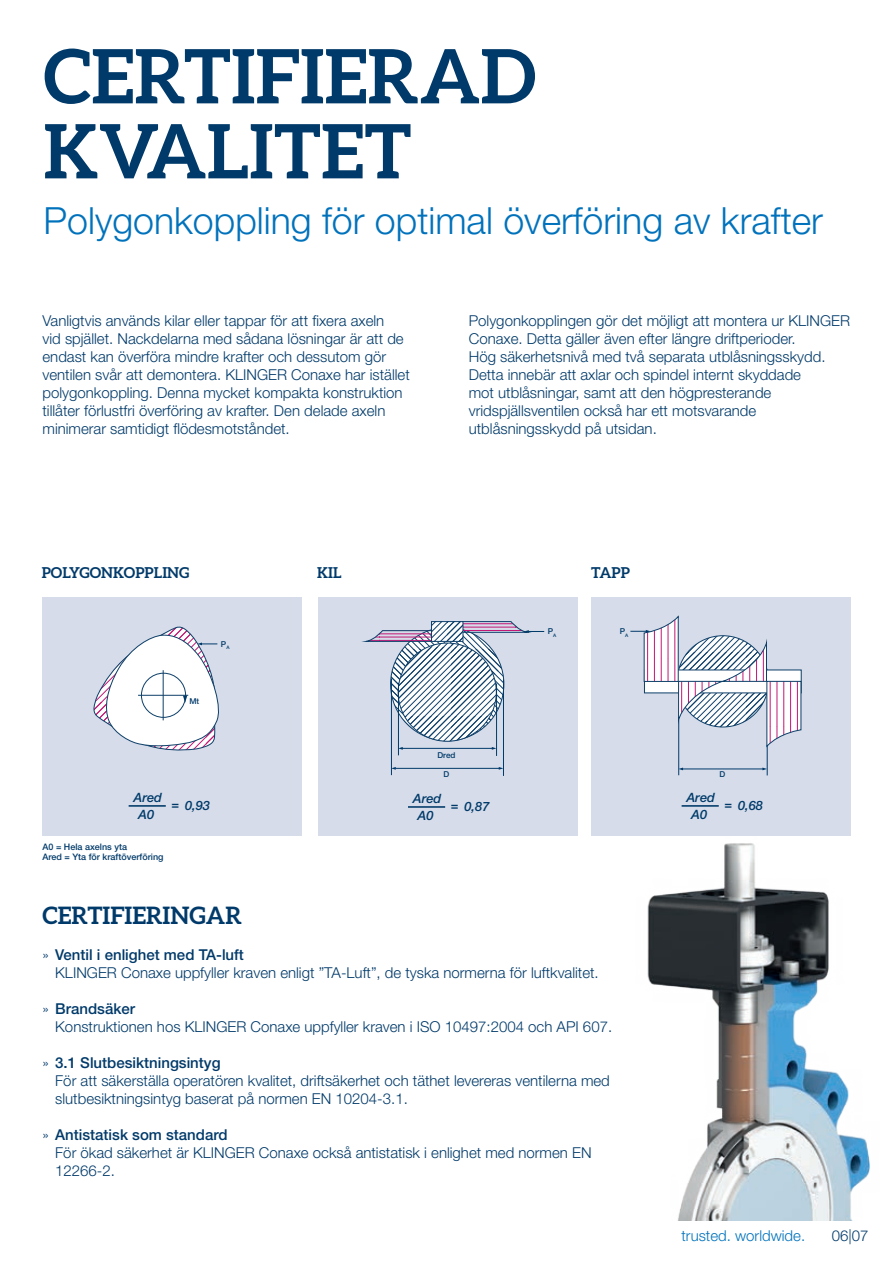
<style>
.page{position:relative;width:893px;height:1263px;background:#fff}
.page>*{position:absolute;margin:0;border:0;box-sizing:border-box;transform-origin:0 0}
.t1{font:700 75px/75px "Aleo";color:#003a6a}
.t2{font:300 37.5px "Helvetica Neue LT Pro";color:#0072bc}
.t3{font:700 24px "Aleo";color:#003a6a}
.t4{font:300 15px/18px "Helvetica Neue LT Pro";color:#003a6a}
.t5{font:700 15px "Aleo";color:#003a6a}
.t6{font:300 15px "Helvetica Neue LT Pro";color:#0072bc}
.t7{font:italic 500 12.9px/16.4px "Helvetica Neue LT Pro";color:#003a6a;text-align:center}
.t8{font:500 9px/10.8px "Helvetica Neue LT Pro";color:#003a6a}
.t9{font:500 8.1px "Helvetica Neue LT Pro";color:#003a6a}
.s1{font-weight:500}
</style>
<div class="page">
<div style="left:591px;top:597px;width:259px;height:239px;background:#d6dce9"></div>
<div style="left:318px;top:597px;width:259px;height:239px;background:#d6dce9"></div>
<div style="left:43px;top:597px;width:259px;height:239px;background:#d6dce9"></div>
<img style="left:647px;top:830px;width:223px;height:390px">
<svg style="left:391px;top:627px;width:113px;height:114px;background:#a7b9c8"></svg>
<svg style="left:398px;top:643px;width:98px;height:98px;background:#bac8d4"></svg>
<svg style="left:361px;top:630px;width:70px;height:12px"></svg>
<svg style="left:433px;top:623px;width:28px;height:17px"></svg>
<div style="left:431px;top:621px;width:32px;height:21px;border:1px solid #0d3f69"></div>
<hr style="left:401px;top:748px;width:92px;height:1px;background:#003a6a">
<hr style="left:398px;top:683px;width:1px;height:72px;background:#003a6a">
<hr style="left:496px;top:683px;width:1px;height:73px;background:#003a6a">
<hr style="left:391px;top:678px;width:1px;height:97px;background:#003a6a">
<hr style="left:503px;top:679px;width:1px;height:97px;background:#003a6a">
<hr style="left:395px;top:768px;width:105px;height:1px;background:#003a6a">
<svg style="left:462px;top:621px;width:82px;height:12px"></svg>
<svg style="left:93px;top:626px;width:126px;height:125px"></svg>
<svg style="left:630px;top:615px;width:172px;height:160px"></svg>
<hr style="left:129px;top:805px;width:37px;height:2px;background:#003a6a">
<hr style="left:408px;top:806px;width:37px;height:2px;background:#003a6a">
<hr style="left:682px;top:805px;width:37px;height:2px;background:#003a6a">
<h1 class="t1" style="left:44px;top:37px;width:494px">CERTIFIERAD<br>KVALITET</h1>
<h2 class="t2" style="left:44px;top:198px;width:781px">Polygonkoppling för optimal överföring av krafter</h2>
<p class="t4" style="left:43px;top:311px;width:369px">Vanligtvis används kilar eller tappar för att fixera axeln<br>vid spjället. Nackdelarna med sådana lösningar är att de endast kan överföra mindre krafter och dessutom gör ventilen svår att demontera. KLINGER Conaxe har istället polygonkoppling. Denna mycket kompakta konstruktion tillåter förlustfri överföring av krafter. Den delade axeln minimerar samtidigt flödesmotståndet.</p>
<p class="t4" style="left:469px;top:311px;width:383px">Polygonkopplingen gör det möjligt att montera ur KLINGER Conaxe. Detta gäller även efter längre driftperioder.<br>Hög säkerhetsnivå med två separata utblåsningsskydd.<br>Detta innebär att axlar och spindel internt skyddade<br>mot utblåsningar, samt att den högpresterande vridspjällsventilen också har ett motsvarande utblåsningsskydd på utsidan.</p>
<p class="t5" style="left:42px;top:564px;width:149px">POLYGONKOPPLING</p>
<p class="t5" style="left:317px;top:564px;width:26px">KIL</p>
<p class="t5" style="left:591px;top:564px;width:41px">TAPP</p>
<p class="t9" style="left:189px;top:696px;width:11px">Mt</p>
<p class="t9" style="left:221px;top:639px;width:10px">P<sub>A</sub></p>
<p class="t9" style="left:437px;top:751px;width:20px">Dred</p>
<p class="t9" style="left:444px;top:769px;width:7px">D</p>
<p class="t9" style="left:548px;top:626px;width:10px">P<sub>A</sub></p>
<p class="t9" style="left:620px;top:626px;width:10px">P<sub>A</sub></p>
<p class="t9" style="left:719px;top:769px;width:7px">D</p>
<p class="t7" style="left:134px;top:789px;width:30px">Ared<br>A0</p>
<p class="t7" style="left:451px;top:798px;width:40px">= 0,87</p>
<p class="t7" style="left:686px;top:789px;width:30px">Ared<br>A0</p>
<p class="t7" style="left:413px;top:790px;width:30px">Ared<br>A0</p>
<p class="t7" style="left:724px;top:797px;width:40px">= 0,68</p>
<p class="t7" style="left:172px;top:797px;width:40px">= 0,93</p>
<p class="t8" style="left:43px;top:841px;width:123px">A0 = Hela axelns yta<br>Ared = Yta för kraftöverföring</p>
<h3 class="t3" style="left:43px;top:901px;width:201px">CERTIFIERINGAR</h3>
<p class="t4" style="left:55px;top:945px;width:545px;text-indent:-13px">» <span class="s1">Ventil i enlighet med TA-luft<br></span>KLINGER Conaxe uppfyller kraven enligt ”TA-Luft”, de tyska normerna för luftkvalitet.</p>
<p class="t4" style="left:55px;top:999px;width:558px;text-indent:-13px">» <span class="s1">Brandsäker<br></span>Konstruktionen hos KLINGER Conaxe uppfyller kraven i ISO 10497:2004 och API 607.</p>
<p class="t4" style="left:55px;top:1053px;width:556px;text-indent:-13px">» <span class="s1">3.1 Slutbesiktningsintyg<br></span>För att säkerställa operatören kvalitet, driftsäkerhet och täthet levereras ventilerna med slutbesiktningsintyg baserat på normen EN 10204-3.1.</p>
<p class="t4" style="left:55px;top:1125px;width:538px;text-indent:-13px">» <span class="s1">Antistatisk som standard<br></span>För ökad säkerhet är KLINGER Conaxe också antistatisk i enlighet med normen EN<br>12266-2.</p>
<p class="t6" style="left:681px;top:1226px;width:125px">trusted. worldwide.</p>
<p class="t4" style="left:832px;top:1226px;width:38px">06|07</p>
</div>
